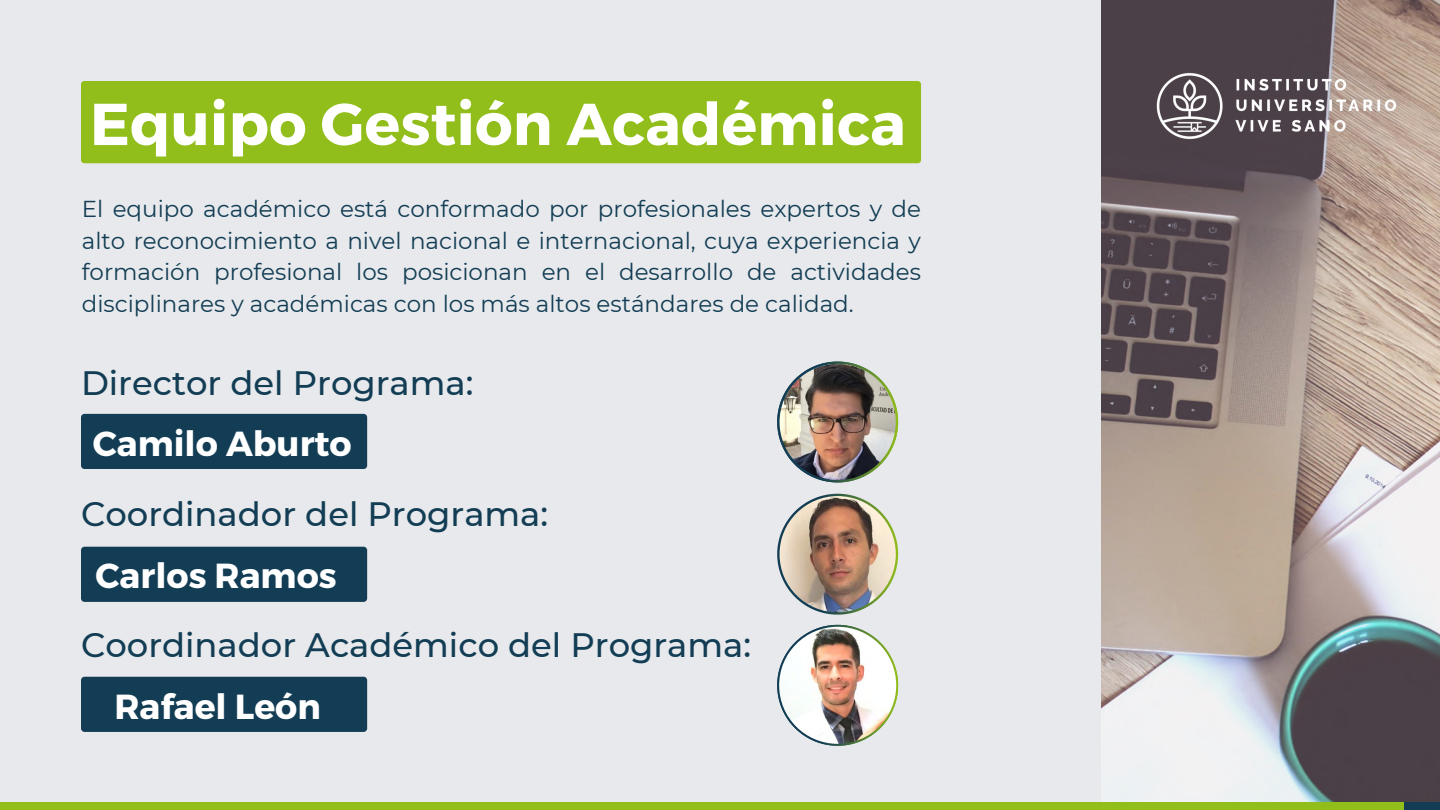
<style>
.page{position:relative;width:1440px;height:810px;background:#fff}
.page>*{position:absolute;margin:0;border:0;box-sizing:border-box;transform-origin:0 0}
.t1{font:700 59px "Montserrat";letter-spacing:.005em;color:#fffffe}
.t2{font:700 34.8px "Montserrat";color:#fff}
.t3{font:500 33.8px "Montserrat";color:#123d54}
.t4{font:23px/31.5px "Montserrat";color:#123d54;text-align:justify}
</style>
<div class="page">
<div style="left:0;top:0;width:1101px;height:810px;background:#e8e9ec"></div>
<img style="left:1101px;top:0;width:339px;height:802px">
<svg style="left:777px;top:362px;width:121px;height:120px"></svg>
<img style="left:780px;top:364px;width:116px;height:116px;border-radius:50%">
<svg style="left:777px;top:625px;width:121px;height:121px"></svg>
<img style="left:779px;top:627px;width:117px;height:117px;border-radius:50%">
<svg style="left:777px;top:494px;width:121px;height:120px"></svg>
<img style="left:780px;top:496px;width:116px;height:116px;border-radius:50%">
<div style="left:81px;top:81px;width:840px;height:82px;background:#91be1b;border-radius:3px"></div>
<div style="left:81px;top:414px;width:286px;height:55px;background:#123d54;border-radius:4px"></div>
<div style="left:81px;top:547px;width:286px;height:55px;background:#123d54;border-radius:4px"></div>
<div style="left:81px;top:677px;width:286px;height:55px;background:#123d54;border-radius:4px"></div>
<div style="left:0;top:802px;width:1405px;height:8px;background:#91be1b"></div>
<div style="left:1405px;top:802px;width:35px;height:8px;background:#123d54"></div>
<img style="left:1147px;top:65px;width:258px;height:84px">
<h2 class="t1" style="left:90px;top:86px;width:817px">Equipo Gestión Académica</h2>
<p class="t4" style="left:82px;top:193px;width:841px">El equipo académico está conformado por profesionales expertos y de alto reconocimiento a nivel nacional e internacional, cuya experiencia y formación profesional los posicionan en el desarrollo de actividades disciplinares y académicas con los más altos estándares de calidad.</p>
<h2 class="t3" style="left:81px;top:362px;width:394px">Director del Programa:</h2>
<h2 class="t2" style="left:93px;top:421px;width:260px">Camilo Aburto</h2>
<h2 class="t3" style="left:81px;top:494px;width:469px">Coordinador del Programa:</h2>
<h2 class="t2" style="left:96px;top:553px;width:243px">Carlos Ramos</h2>
<h2 class="t3" style="left:81px;top:625px;width:672px">Coordinador Académico del Programa:</h2>
<p class="t2" style="left:114px;top:684px;width:208px">Rafael León</p>
</div>
